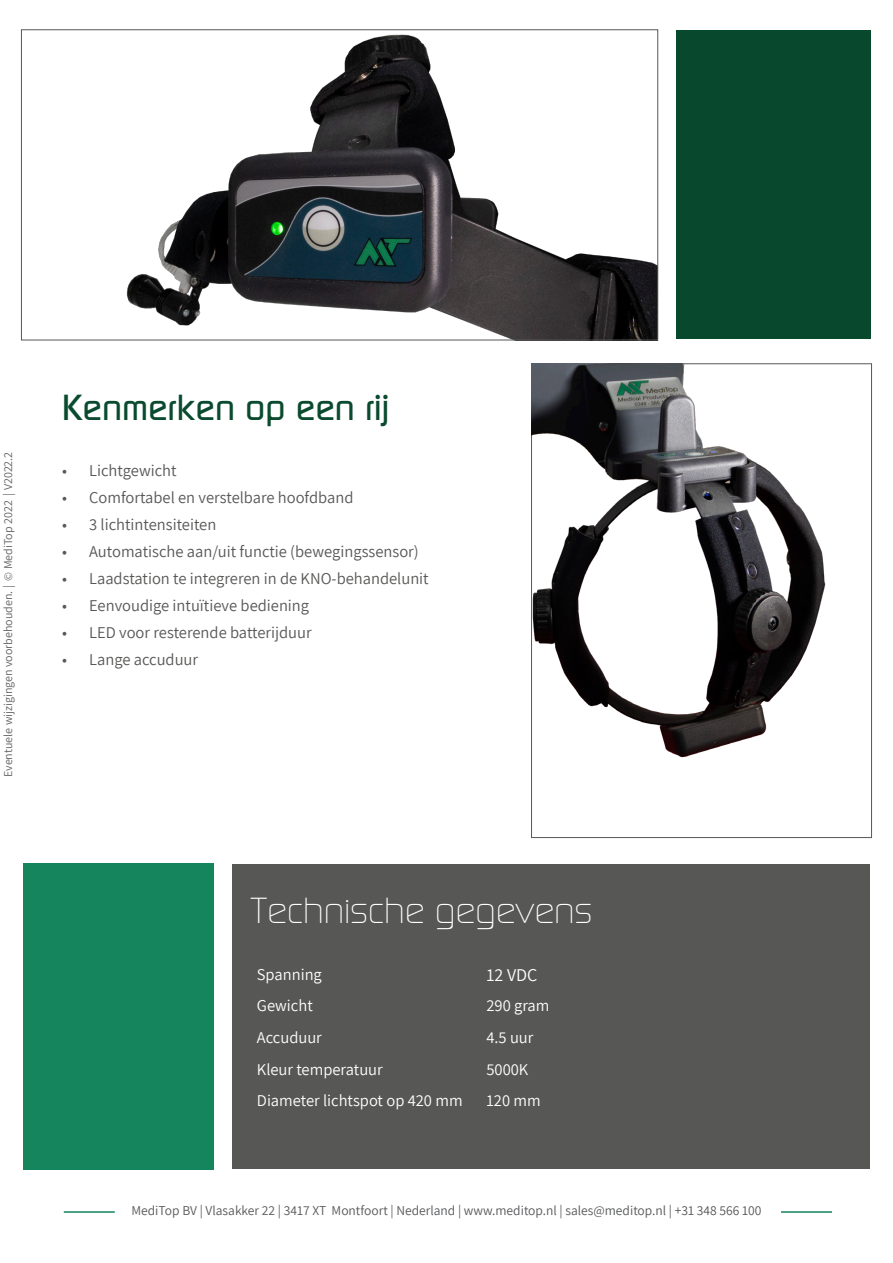
<style>
.page{position:relative;width:893px;height:1263px;background:#fff}
.page>*{position:absolute;margin:0;border:0;box-sizing:border-box;transform-origin:0 0}
.t1{font:300 36px "Continuum";color:#fff}
.t2{font:500 36px "Continuum";color:#0a4a2e}
.t3{font:18px "Assistant";color:#fff}
.t4{font:16.5px "Assistant";color:#575756}
.t5{font:16.5px "Assistant";color:#fff}
.t6{font:13.5px "Assistant";color:#57585a}
.t7{font:12px "Assistant";color:#636366}
.s1{color:#575756}
</style>
<div class="page">
<div style="left:232px;top:864px;width:638px;height:305px;background:#575756"></div>
<div style="left:677px;top:31px;width:194px;height:308px;background:#08492d"></div>
<img style="left:126px;top:34px;width:530px;height:304px">
<div style="left:23px;top:863px;width:191px;height:306px;background:#14855c"></div>
<img style="left:531px;top:364px;width:319px;height:432px">
<hr style="left:64px;top:1211px;width:768px;height:2px;background:#14855c">
<div style="left:115px;top:1199px;width:666px;height:23px;background:#fff"></div>
<p class="t7" style="left:0;top:777px;width:327px;rotate:-90deg">Eventuele wijzigingen voorbehouden. | © MediTop 2022 | V2022.2</p>
<p class="t2" style="left:62px;top:384px;width:329px">Kenmerken op een rij</p>
<p class="t4" style="left:62px;top:459px;width:116px">• Lichtgewicht</p>
<p class="t4" style="left:62px;top:486px;width:293px">• Comfortabel en verstelbare hoofdband</p>
<p class="t4" style="left:62px;top:513px;width:156px">• 3 lichtintensiteiten</p>
<p class="t4" style="left:62px;top:540px;width:358px">• Automatische aan/uit functie (bewegingssensor)</p>
<p class="t4" style="left:62px;top:567px;width:368px">• Laadstation te integreren in de KNO-behandelunit</p>
<p class="t4" style="left:62px;top:594px;width:248px">• Eenvoudige intuïtieve bediening</p>
<p class="t4" style="left:62px;top:621px;width:251px">• LED voor resterende batterijduur</p>
<p class="t4" style="left:62px;top:648px;width:137px">• Lange accuduur</p>
<p class="t1" style="left:251px;top:889px;width:343px">Technische gegevens</p>
<p class="t5" style="left:257px;top:963px;width:67px">Spanning</p>
<p class="t3" style="left:486px;top:963px;width:53px">12 VDC</p>
<p class="t5" style="left:257px;top:994px;width:57px">Gewicht</p>
<p class="t5" style="left:486px;top:994px;width:65px">290 gram</p>
<p class="t5" style="left:257px;top:1026px;width:66px">Accuduur</p>
<p class="t5" style="left:486px;top:1026px;width:48px">4.5 uur</p>
<p class="t5" style="left:257px;top:1058px;width:127px">Kleur temperatuur</p>
<p class="t5" style="left:486px;top:1058px;width:43px">5000K</p>
<p class="t5" style="left:257px;top:1089px;width:207px">Diameter lichtspot op 420 mm</p>
<p class="t5" style="left:486px;top:1089px;width:56px">120 mm</p>
<p class="t6" style="left:131px;top:1201px;width:631px">MediTop BV | Vlasakker 22 | 3417 XT Montfoort | Nederland | www.meditop.nl | sales@meditop.nl | <span class="s1">+31 348 566 100</span></p>
</div>
